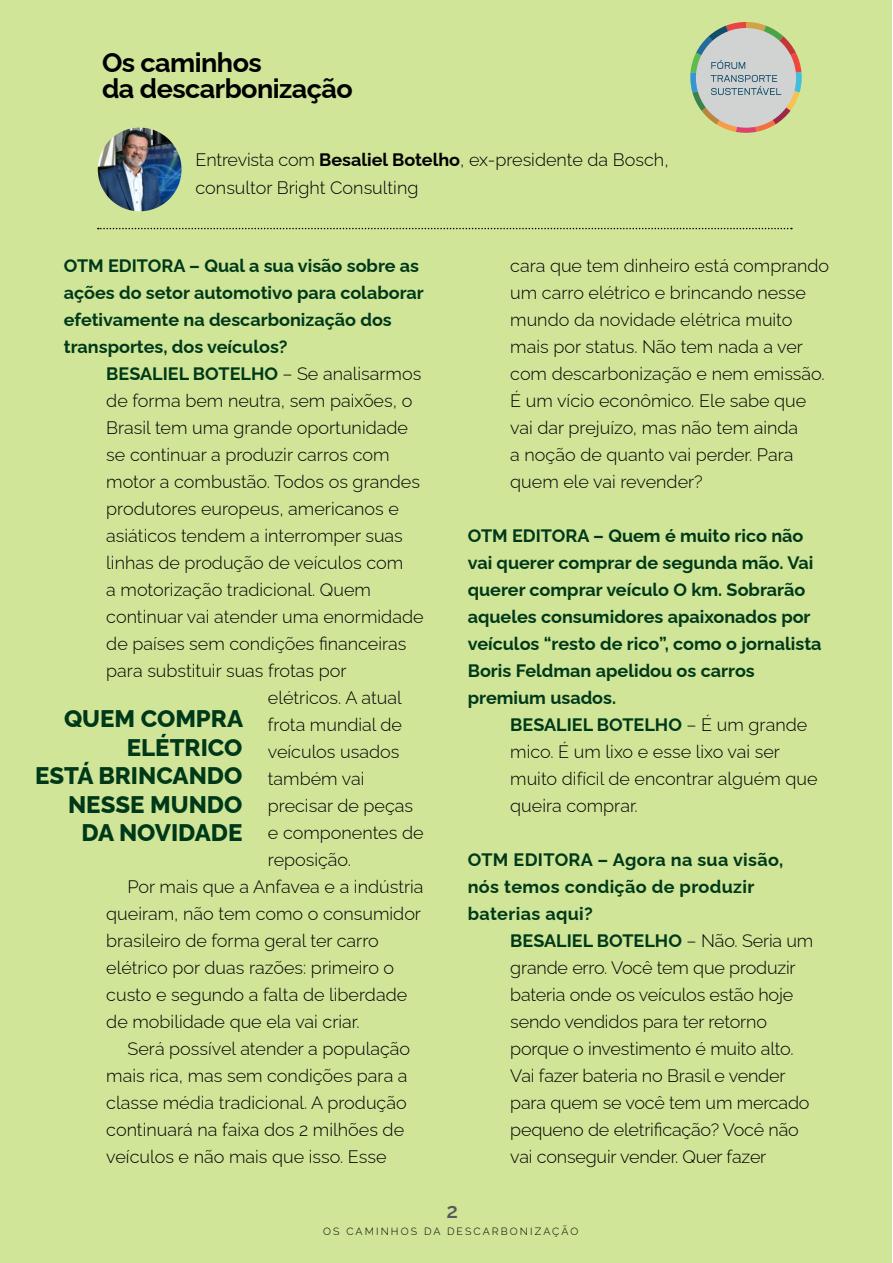
<style>
.page{position:relative;width:893px;height:1263px;background:#fff}
.page>*{position:absolute;margin:0;border:0;box-sizing:border-box;transform-origin:0 0}
.t1{font:700 27px/25.5px "Raleway";letter-spacing:-.02em;color:#000}
.t2{font:800 24px/28.5px "Raleway";color:#003919;text-align:right}
.t3{font:600 21px "Raleway";color:#58595b}
.t4{font:300 18px/27px "Raleway";color:#000}
.t5{font:700 18px/27px "Raleway";color:#003919}
.t6{font:700 18px/27px "Raleway";letter-spacing:.02em;color:#003919}
.t7{font:300 10.5px "Raleway";letter-spacing:.2em;color:#000}
.s1{font-weight:700}
.s2{font-weight:300;color:#000}
.s3{font-weight:700;color:#003919}
</style>
<div class="page">
<div style="left:0;top:0;width:892px;height:1262px;background:#d0e598"></div>
<svg style="left:690px;top:22px;width:112px;height:111px"></svg>
<svg style="left:98px;top:228px;width:694px;height:1px"></svg>
<img style="left:98px;top:128px;width:84px;height:83px;border-radius:42px">
<h1 class="t1" style="left:102px;top:47px;width:252px">Os caminhos<br>da descarbonização</h1>
<p class="t4" style="left:196px;top:143px;width:474px;line-height:28.5px">Entrevista com <span class="s1">Besaliel Botelho</span>, ex-presidente da Bosch, consultor Bright Consulting</p>
<p class="t5" style="left:64px;top:250px;width:362px">OTM EDITORA – Qual a sua visão sobre as ações do setor automotivo para colaborar efetivamente na descarbonização dos transportes, dos veículos?</p>
<p class="t5" style="left:106px;top:358px;width:316px">BESALIEL BOTELHO <span class="s2">– Se analisarmos</span></p>
<p class="t4" style="left:106px;top:385px;width:308px">de forma bem neutra, sem paixões, o</p>
<p class="t4" style="left:106px;top:412px;width:303px">Brasil tem uma grande oportunidade</p>
<p class="t4" style="left:106px;top:439px;width:285px">se continuar a produzir carros com</p>
<p class="t4" style="left:106px;top:466px;width:315px">motor a combustão. Todos os grandes</p>
<p class="t4" style="left:106px;top:493px;width:294px">produtores europeus, americanos e</p>
<p class="t4" style="left:106px;top:520px;width:298px">asiáticos tendem a interromper suas</p>
<p class="t4" style="left:106px;top:547px;width:298px">linhas de produção de veículos com</p>
<p class="t4" style="left:106px;top:574px;width:266px">a motorização tradicional. Quem</p>
<p class="t4" style="left:106px;top:601px;width:319px">continuar vai atender uma enormidade</p>
<p class="t4" style="left:106px;top:628px;width:302px">de países sem condições financeiras</p>
<p class="t4" style="left:106px;top:655px;width:242px">para substituir suas frotas por</p>
<p class="t4" style="left:268px;top:682px;width:135px">elétricos. A atual</p>
<p class="t4" style="left:268px;top:709px;width:136px">frota mundial de</p>
<p class="t4" style="left:268px;top:736px;width:133px">veículos usados</p>
<p class="t4" style="left:268px;top:763px;width:98px">também vai</p>
<p class="t4" style="left:268px;top:790px;width:147px">precisar de peças</p>
<p class="t4" style="left:268px;top:817px;width:157px">e componentes de</p>
<p class="t4" style="left:268px;top:844px;width:85px">reposição.</p>
<p class="t4" style="left:128px;top:871px;width:298px">Por mais que a Anfavea e a indústria</p>
<p class="t4" style="left:106px;top:898px;width:316px">queiram, não tem como o consumidor</p>
<p class="t4" style="left:106px;top:925px;width:274px">brasileiro de forma geral ter carro</p>
<p class="t4" style="left:106px;top:952px;width:289px">elétrico por duas razões: primeiro o</p>
<p class="t4" style="left:106px;top:979px;width:302px">custo e segundo a falta de liberdade</p>
<p class="t4" style="left:106px;top:1006px;width:255px">de mobilidade que ela vai criar.</p>
<p class="t4" style="left:128px;top:1033px;width:284px">Será possível atender a população</p>
<p class="t4" style="left:106px;top:1060px;width:303px">mais rica, mas sem condições para a</p>
<p class="t4" style="left:106px;top:1087px;width:302px">classe média tradicional. A produção</p>
<p class="t4" style="left:106px;top:1114px;width:299px">continuará na faixa dos 2 milhões de</p>
<p class="t4" style="left:106px;top:1141px;width:282px">veículos e não mais que isso. Esse</p>
<h2 class="t2" style="left:35px;top:702px;width:210px">QUEM COMPRA<br>ELÉTRICO<br>ESTÁ BRINCANDO<br>NESSE MUNDO<br>DA NOVIDADE</h2>
<p class="t4" style="left:510px;top:250px;width:320px">cara que tem dinheiro está comprando um carro elétrico e brincando nesse mundo da novidade elétrica muito mais por status. Não tem nada a ver com descarbonização e nem emissão.<br>É um vício econômico. Ele sabe que vai dar prejuízo, mas não tem ainda<br>a noção de quanto vai perder. Para quem ele vai revender?</p>
<p class="t5" style="left:468px;top:520px;width:355px">OTM EDITORA – Quem é muito rico não vai querer comprar de segunda mão. Vai querer comprar veículo O km. Sobrarão aqueles consumidores apaixonados por veículos “resto de rico”, como o jornalista Boris Feldman apelidou os carros premium usados.</p>
<p class="t4" style="left:510px;top:709px;width:309px"><span class="s3">BESALIEL BOTELHO</span> – É um grande mico. É um lixo e esse lixo vai ser muito difícil de encontrar alguém que queira comprar.</p>
<p class="t6" style="left:468px;top:844px;width:317px">OTM EDITORA – Agora na sua visão, nós temos condição de produzir baterias aqui?</p>
<p class="t4" style="left:510px;top:925px;width:305px"><span class="s3">BESALIEL BOTELHO</span> – Não. Seria um grande erro. Você tem que produzir bateria onde os veículos estão hoje sendo vendidos para ter retorno porque o investimento é muito alto.<br>Vai fazer bateria no Brasil e vender para quem se você tem um mercado pequeno de eletrificação? Você não vai conseguir vender. Quer fazer</p>
<p class="t3" style="left:447px;top:1193px;width:13px">2</p>
<p class="t7" style="left:323px;top:1222px;width:257px">OS CAMINHOS DA DESCARBONIZAÇÃO</p>
</div>
